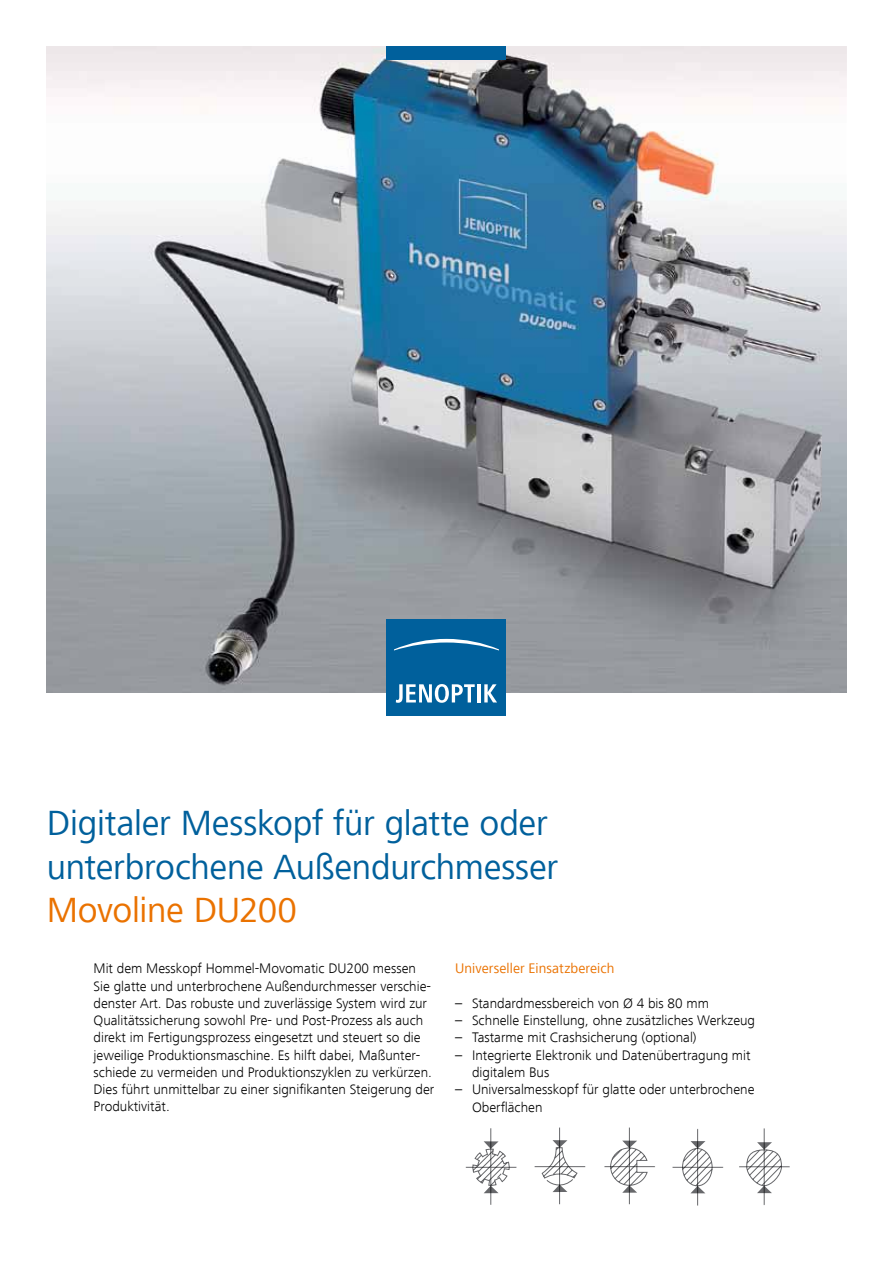
<style>
.page{position:relative;width:893px;height:1263px;background:#fff}
.page>*{position:absolute;margin:0;border:0;box-sizing:border-box;transform-origin:0 0}
.t1{font:36px/43.5px "Frutiger Next LT";letter-spacing:-.005em;color:#00609c}
.t2{font:36px "Frutiger Next LT";letter-spacing:-.01em;color:#ea7200}
.t3{font:300 14.25px/17.2px "Frutiger Next LT";color:#000}
.t4{font:14.25px "Frutiger Next LT";letter-spacing:.01em;color:#ea7200}
</style>
<div class="page">
<img style="left:47px;top:47px;width:799px;height:646px">
<div style="left:387px;top:619px;width:119px;height:96px;background:#00609c"></div>
<hr style="left:477px;top:684px;width:4px;height:18px;background:#fff">
<svg style="left:484px;top:684px;width:13px;height:18px"></svg>
<svg style="left:394px;top:639px;width:105px;height:11px"></svg>
<svg style="left:396px;top:684px;width:79px;height:19px"></svg>
<div style="left:387px;top:47px;width:119px;height:13px;background:#00609c"></div>
<svg style="left:466px;top:1127px;width:324px;height:79px"></svg>
<h1 class="t1" style="left:47px;top:801px;width:513px">Digitaler Messkopf für glatte oder unterbrochene Außendurchmesser</h1>
<h1 class="t2" style="left:47px;top:890px;width:252px">Movoline DU200</h1>
<p class="t3" style="left:94px;top:960px;width:342px">Mit dem Messkopf Hommel-Movomatic DU200 messen Sie glatte und unterbrochene Außendurchmesser verschie&shy;denster Art. Das robuste und zuverlässige System wird zur Qualitätssicherung sowohl Pre- und Post-Prozess als auch direkt im Fertigungsprozess eingesetzt und steuert so die jeweilige Produktionsmaschine. Es hilft dabei, Maßunter&shy;schiede zu vermeiden und Produktionszyklen zu verkürzen.<br>Dies führt unmittelbar zu einer signifikanten Steigerung der Produktivität.</p>
<p class="t4" style="left:455px;top:961px;width:161px">Universeller Einsatzbereich</p>
<p class="t3" style="left:455px;top:995px;width:256px">– Standardmessbereich von Ø 4 bis 80 mm</p>
<p class="t3" style="left:455px;top:1012px;width:302px">– Schnelle Einstellung, ohne zusätzliches Werkzeug</p>
<p class="t3" style="left:455px;top:1029px;width:243px">– Tastarme mit Crashsicherung (optional)</p>
<p class="t3" style="left:472px;top:1046px;width:280px;text-indent:-17px">– Integrierte Elektronik und Datenübertragung mit digitalem Bus</p>
<p class="t3" style="left:472px;top:1081px;width:284px;text-indent:-17px">– Universalmesskopf für glatte oder unterbrochene<br>Oberflächen</p>
</div>
